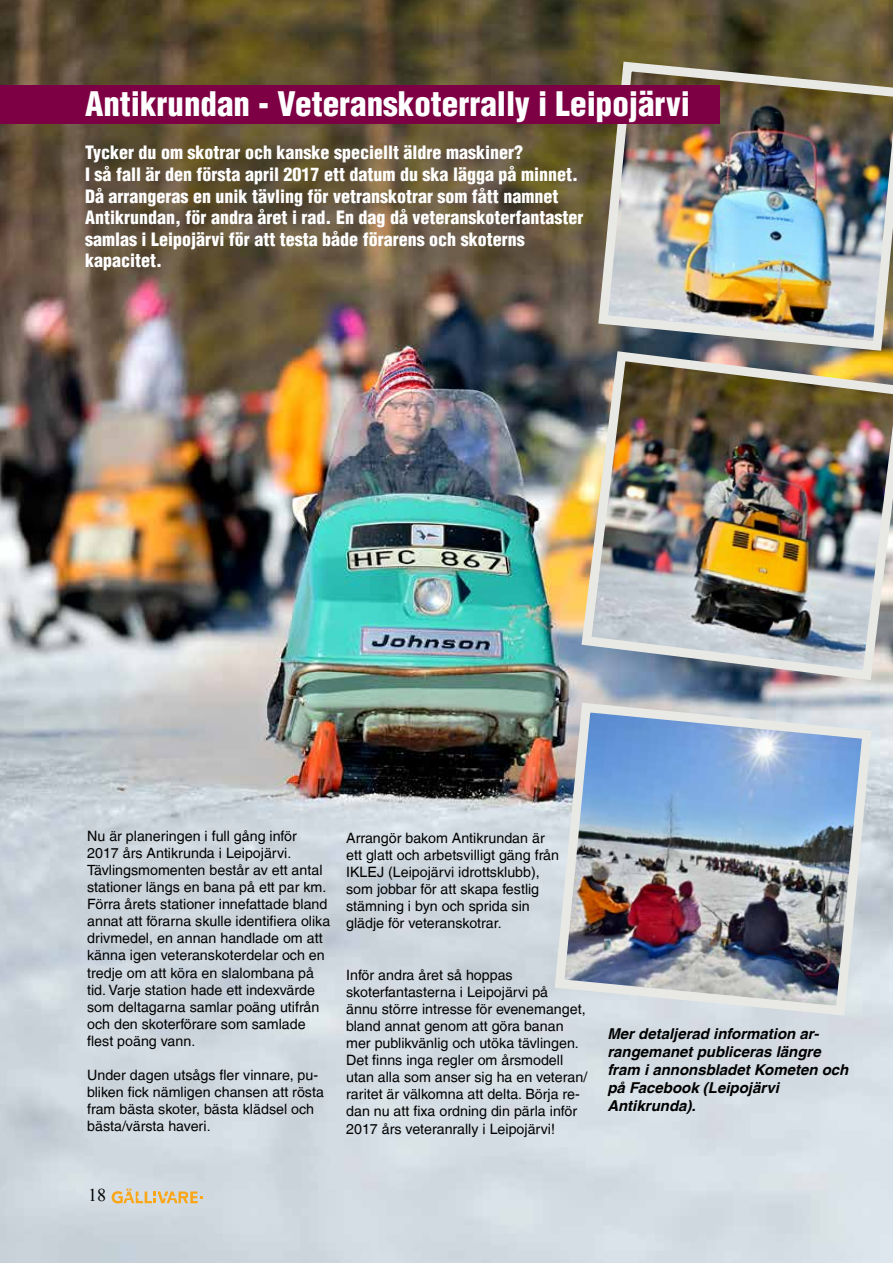
<style>
.page{position:relative;width:893px;height:1263px;background:#fff}
.page>*{position:absolute;margin:0;border:0;box-sizing:border-box;transform-origin:0 0}
.t1{font:900 condensed 33px "Helvetica LT";color:#fff}
.t2{font:900 condensed 18px/21.6px "Helvetica LT";color:#fff}
.t3{font:18px "Times New Roman";color:#000}
.t4{font:italic 700 15px/18px "Helvetica LT";color:#000}
.t5{font:14.25px/17.1px "Helvetica LT";color:#000}
</style>
<div class="page">
<img style="left:0;top:0;width:893px;height:1263px">
<img style="left:593px;top:57px;width:300px;height:289px">
<div style="left:0;top:85px;width:720px;height:38px;background:#7e0044"></div>
<svg style="left:112px;top:1189px;width:90px;height:14px"></svg>
<img style="left:576px;top:346px;width:317px;height:339px">
<img style="left:550px;top:698px;width:327px;height:322px">
<h1 class="t1" style="left:85px;top:83px;width:606px">Antikrundan - Veteranskoterrally i Leipojärvi</h1>
<p class="t2" style="left:85px;top:142px;width:500px">Tycker du om skotrar och kanske speciellt äldre maskiner?<br>I så fall är den första april 2017 ett datum du ska lägga på minnet.<br>Då arrangeras en unik tävling för vetranskotrar som fått namnet Antikrundan, för andra året i rad. En dag då veteranskoterfantaster samlas i Leipojärvi för att testa både förarens och skoterns kapacitet.</p>
<p class="t5" style="left:87px;top:827px;width:245px">Nu är planeringen i full gång inför 2017 års Antikrunda i Leipojärvi.<br>Tävlingsmomenten består av ett antal stationer längs en bana på ett par km.<br>Förra årets stationer innefattade bland annat att förarna skulle identifiera olika drivmedel, en annan handlade om att känna igen veteranskoterdelar och en tredje om att köra en slalombana på tid. Varje station hade ett indexvärde som deltagarna samlar poäng utifrån och den skoterförare som samlade flest poäng vann.</p>
<p class="t5" style="left:87px;top:1066px;width:238px">Under dagen utsågs fler vinnare, pu&shy;bliken fick nämligen chansen att rösta fram bästa skoter, bästa klädsel och bästa/värsta haveri.</p>
<p class="t5" style="left:346px;top:829px;width:214px">Arrangör bakom Antikrundan är ett glatt och arbetsvilligt gäng från<br>IKLEJ (Leipojärvi idrottsklubb), som jobbar för att skapa festlig stämning i byn och sprida sin glädje för veteranskotrar.</p>
<p class="t5" style="left:346px;top:966px;width:243px">Inför andra året så hoppas skoterfantasterna i Leipojärvi på<br>ännu större intresse för evenemanget, bland annat genom att göra banan mer publikvänlig och utöka tävlingen.<br>Det finns inga regler om årsmodell utan alla som anser sig ha en veteran/ raritet är välkomna att delta. Börja re&shy;dan nu att fixa ordning din pärla inför 2017 års veteranrally i Leipojärvi!</p>
<p class="t4" style="left:607px;top:1024px;width:242px">Mer detaljerad information ar&shy;rangemanet publiceras längre fram i annonsbladet Kometen och på Facebook (Leipojärvi<br>Antikrunda).</p>
<p class="t3" style="left:88px;top:1183px;width:19px">18</p>
</div>
